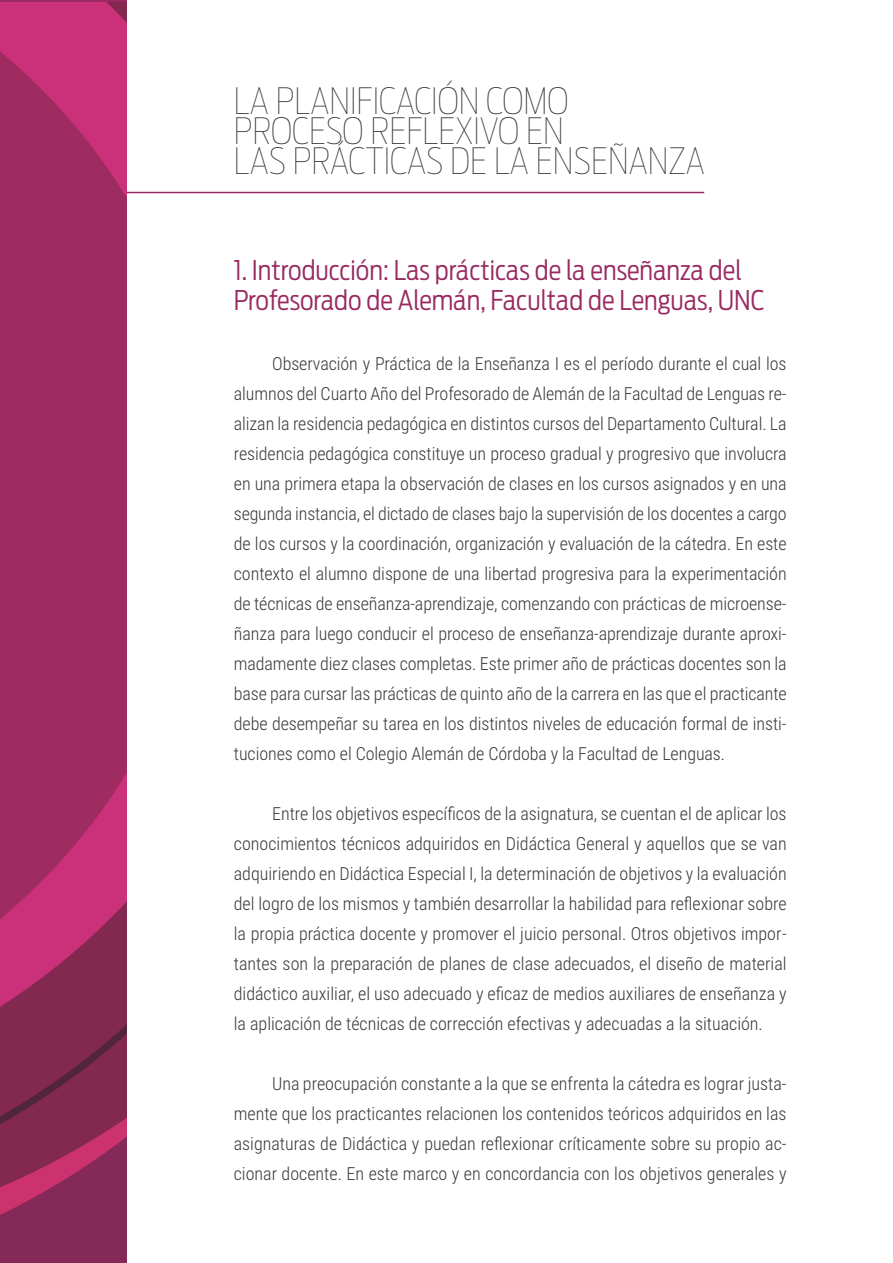
<style>
.page{position:relative;width:893px;height:1263px;background:#fff}
.page>*{position:absolute;margin:0;border:0;box-sizing:border-box;transform-origin:0 0}
.t1{font:100 36px/30px "Antenna Cond";color:#39383a}
.t2{font:300 27px/30px "Antenna Cond";color:#992a61}
.t3{font:300 18px/30px "Roboto Condensed";color:#39383a;text-align:justify}
</style>
<div class="page">
<hr style="left:127px;top:192px;width:577px;height:1px;background:#992a61">
<div style="left:0;top:1221px;width:127px;height:25px;background:#852958"></div>
<svg style="left:0;top:1062px;width:127px;height:159px;background:#8c2a55"></svg>
<svg style="left:0;top:3px;width:127px;height:1059px;background:#a52c63"></svg>
<h1 class="t1" style="left:234px;top:86px;width:472px">LA PLANIFICACIÓN COMO<br>PROCESO REFLEXIVO EN<br>LAS PRÁCTICAS DE LA ENSEÑANZA</h1>
<h2 class="t2" style="left:234px;top:256px;width:532px">1. Introducción: Las prácticas de la enseñanza del<br>Profesorado de Alemán, Facultad de Lenguas, UNC</h2>
<p class="t3" style="left:234px;top:349px;width:554px;text-indent:38px">Observación y Práctica de la Enseñanza I es el período durante el cual los alumnos del Cuarto Año del Profesorado de Alemán de la Facultad de Lenguas re&shy;alizan la residencia pedagógica en distintos cursos del Departamento Cultural. La residencia pedagógica constituye un proceso gradual y progresivo que involucra en una primera etapa la observación de clases en los cursos asignados y en una segunda instancia, el dictado de clases bajo la supervisión de los docentes a cargo de los cursos y la coordinación, organización y evaluación de la cátedra. En este contexto el alumno dispone de una libertad progresiva para la experimentación de técnicas de enseñanza-aprendizaje, comenzando con prácticas de microense&shy;ñanza para luego conducir el proceso de enseñanza-aprendizaje durante aproxi&shy;madamente diez clases completas. Este primer año de prácticas docentes son la base para cursar las prácticas de quinto año de la carrera en las que el practicante debe desempeñar su tarea en los distintos niveles de educación formal de insti&shy;tuciones como el Colegio Alemán de Córdoba y la Facultad de Lenguas.</p>
<p class="t3" style="left:234px;top:799px;width:554px;text-indent:38px">Entre los objetivos específicos de la asignatura, se cuentan el de aplicar los conocimientos técnicos adquiridos en Didáctica General y aquellos que se van adquiriendo en Didáctica Especial I, la determinación de objetivos y la evaluación del logro de los mismos y también desarrollar la habilidad para reflexionar sobre la propia práctica docente y promover el juicio personal. Otros objetivos impor&shy;tantes son la preparación de planes de clase adecuados, el diseño de material didáctico auxiliar, el uso adecuado y eficaz de medios auxiliares de enseñanza y la aplicación de técnicas de corrección efectivas y adecuadas a la situación.</p>
<p class="t3" style="left:234px;top:1069px;width:554px;text-indent:38px">Una preocupación constante a la que se enfrenta la cátedra es lograr justa&shy;mente que los practicantes relacionen los contenidos teóricos adquiridos en las asignaturas de Didáctica y puedan reflexionar críticamente sobre su propio ac&shy;cionar docente. En este marco y en concordancia con los objetivos generales y</p>
</div>
